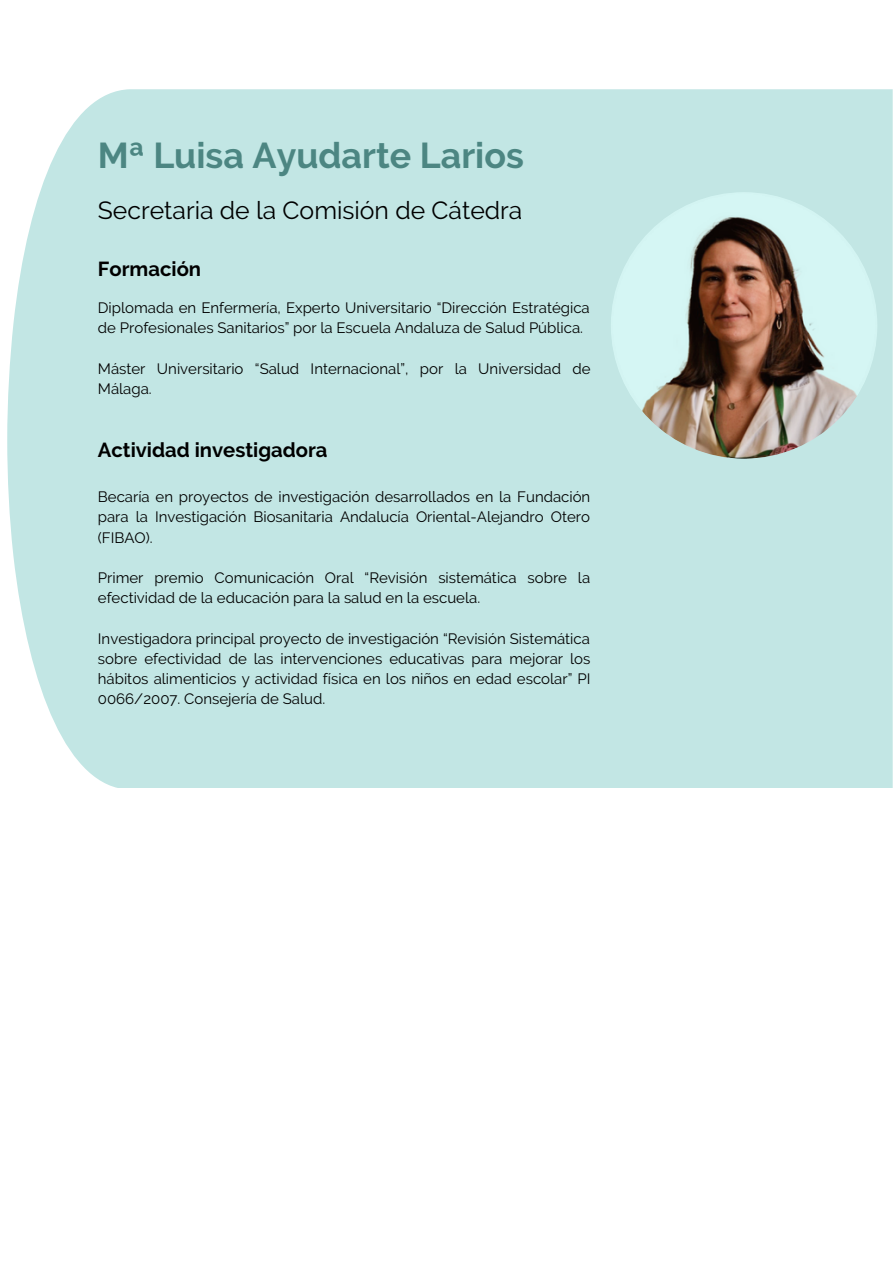
<style>
.page{position:relative;width:893px;height:1264px;background:#fff}
.page>*{position:absolute;margin:0;border:0;box-sizing:border-box;transform-origin:0 0}
.t1{font:700 35.85px "Raleway";color:#4c8682}
.t2{font:24.75px "Raleway";color:#000}
.t3{font:700 20.25px "Raleway";color:#000}
.t4{font:15px/20.2px "Raleway";color:#000}
</style>
<div class="page">
<div style="left:7px;top:89px;width:885px;height:699px;background:#c2e6e4"></div>
<img style="left:610px;top:192px;width:267px;height:266px;border-radius:50%">
<h1 class="t1" style="left:98px;top:134px;width:427px">Mª Luisa Ayudarte Larios</h1>
<h2 class="t2" style="left:98px;top:195px;width:426px">Secretaria de la Comisión de Cátedra</h2>
<h3 class="t3" style="left:98px;top:257px;width:105px">Formación</h3>
<p class="t4" style="left:98px;top:297px;width:493px">Diplomada en Enfermería, Experto Universitario “Dirección Estratégica de Profesionales Sanitarios” por la Escuela Andaluza de Salud Pública.</p>
<p class="t4" style="left:98px;top:358px;width:494px">Máster Universitario “Salud Internacional”, por la Universidad de<br>Málaga.</p>
<h3 class="t3" style="left:98px;top:437px;width:231px">Actividad investigadora</h3>
<p class="t4" style="left:98px;top:486px;width:494px;text-align:justify">Becaría en proyectos de investigación desarrollados en la Fundación para la Investigación Biosanitaria Andalucía Oriental-Alejandro Otero (FIBAO).</p>
<p class="t4" style="left:98px;top:567px;width:494px">Primer premio Comunicación Oral “Revisión sistemática sobre la efectividad de la educación para la salud en la escuela.</p>
<p class="t4" style="left:98px;top:628px;width:494px;text-align:justify">Investigadora principal proyecto de investigación “Revisión Sistemática sobre efectividad de las intervenciones educativas para mejorar los hábitos alimenticios y actividad física en los niños en edad escolar” PI 0066/2007. Consejería de Salud.</p>
</div>
